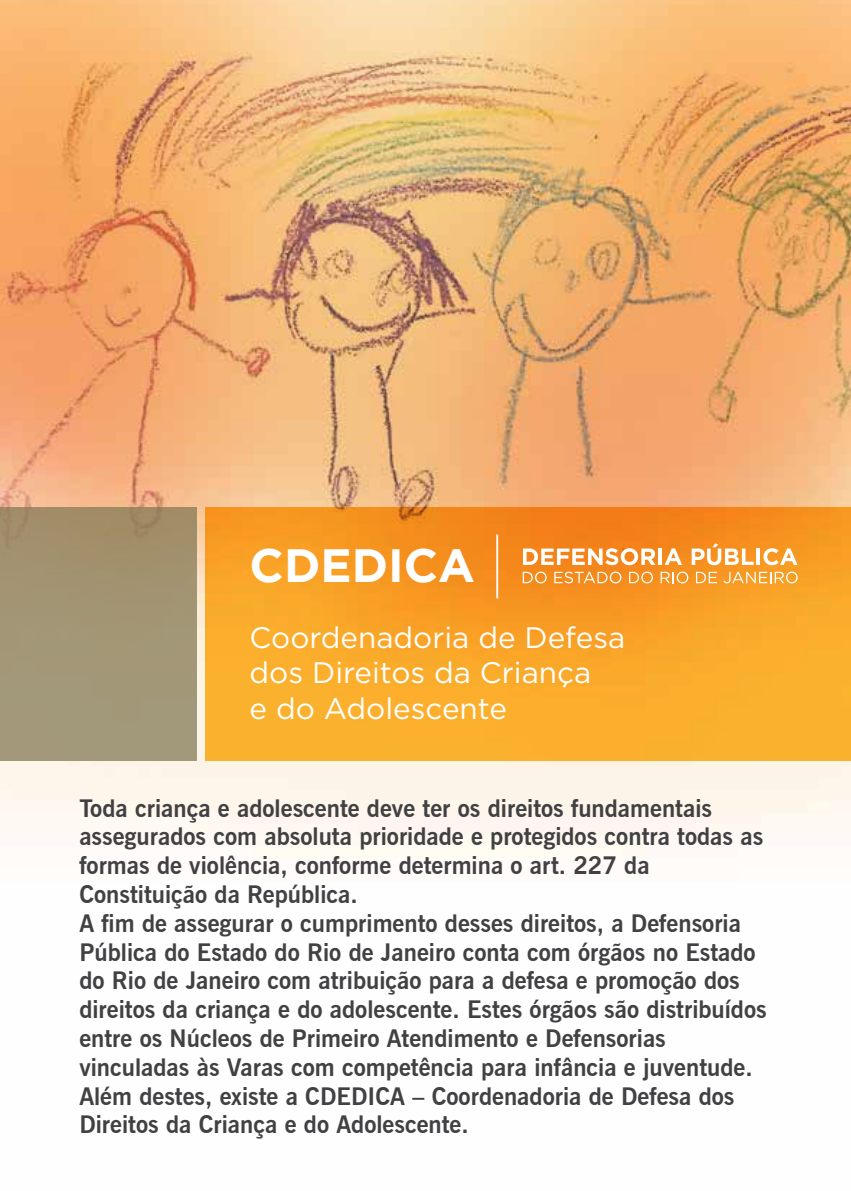
<style>
.page{position:relative;width:851px;height:1191px;background:#fff}
.page>*{position:absolute;margin:0;border:0;box-sizing:border-box;transform-origin:0 0}
.t1{font:700 46.6px "Gotham";color:#fff}
.t2{font:29.6px/35.6px "Gotham";color:#fff}
.t3{font:700 24px/28.8px "News Gothic BT";color:#414042}
</style>
<div class="page">
<img style="left:0;top:0;width:850px;height:858px">
<svg style="left:205px;top:507px;width:645px;height:254px;background:#f8a227"></svg>
<div style="left:0;top:507px;width:196px;height:254px;background:linear-gradient(to bottom,#a28d69,#a39b7e)"></div>
<svg style="left:496px;top:534px;width:2px;height:65px"></svg>
<svg style="left:523px;top:548px;width:132px;height:17px"></svg>
<hr style="left:658px;top:548px;width:4px;height:17px;background:#fff">
<svg style="left:664px;top:548px;width:18px;height:17px"></svg>
<svg style="left:691px;top:543px;width:62px;height:22px"></svg>
<hr style="left:756px;top:548px;width:4px;height:17px;background:#fff">
<svg style="left:763px;top:548px;width:34px;height:17px"></svg>
<svg style="left:522px;top:571px;width:24px;height:12px"></svg>
<svg style="left:554px;top:571px;width:67px;height:12px"></svg>
<svg style="left:629px;top:571px;width:24px;height:12px"></svg>
<svg style="left:660px;top:571px;width:28px;height:12px"></svg>
<svg style="left:695px;top:572px;width:22px;height:11px"></svg>
<svg style="left:723px;top:571px;width:74px;height:12px"></svg>
<hr style="left:0;top:1034px;width:1px;height:157px;background:#0a7f44">
<h1 class="t1" style="left:249px;top:539px;width:227px">CDEDICA</h1>
<p class="t2" style="left:249px;top:619px;width:377px">Coordenadoria de Defesa dos Direitos da Criança<br>e do Adolescente</p>
<p class="t3" style="left:79px;top:793px;width:688px">Toda criança e adolescente deve ter os direitos fundamentais assegurados com absoluta prioridade e protegidos contra todas as formas de violência, conforme determina o art. 227 da Constituição da República.<br>A fim de assegurar o cumprimento desses direitos, a Defensoria Pública do Estado do Rio de Janeiro conta com órgãos no Estado do Rio de Janeiro com atribuição para a defesa e promoção dos direitos da criança e do adolescente. Estes órgãos são distribuídos entre os Núcleos de Primeiro Atendimento e Defensorias vinculadas às Varas com competência para infância e juventude.<br>Além destes, existe a CDEDICA – Coordenadoria de Defesa dos Direitos da Criança e do Adolescente.</p>
</div>
